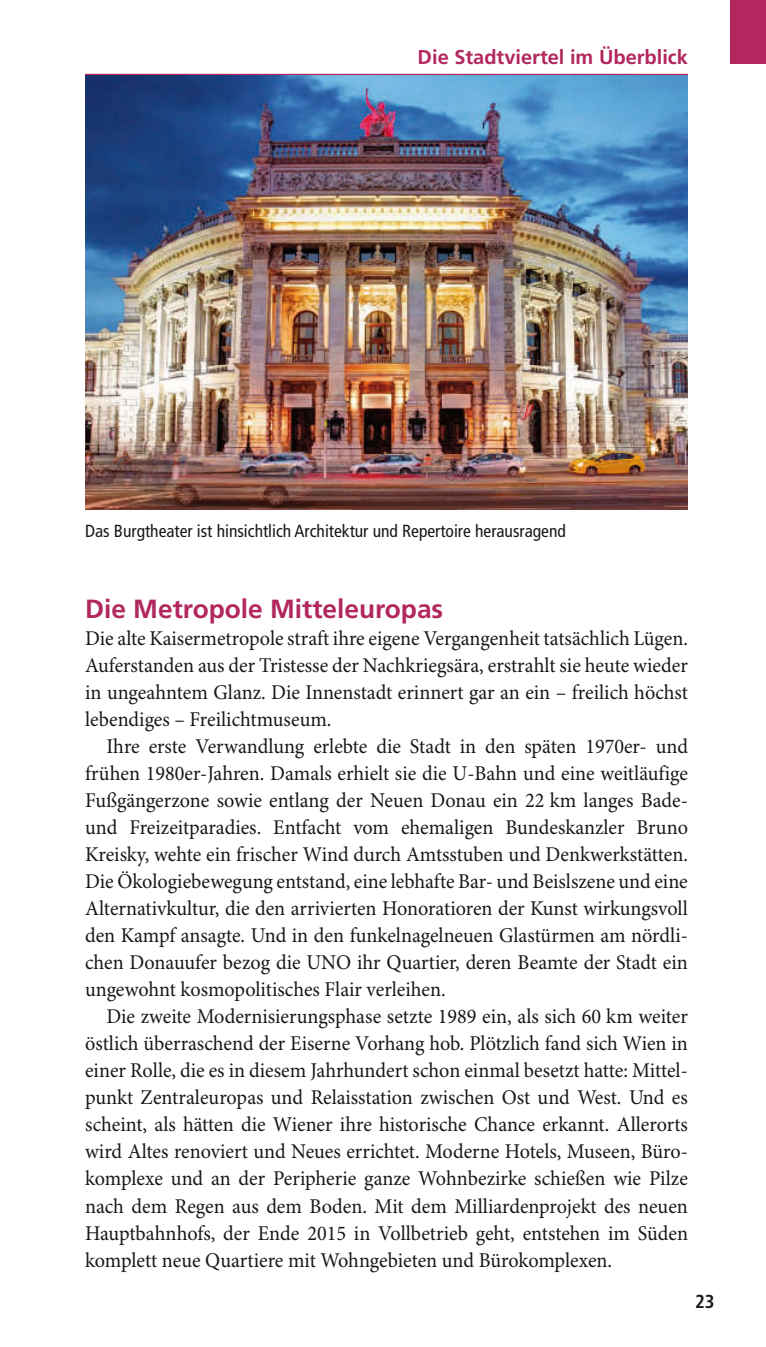
<style>
.page{position:relative;width:766px;height:1347px;background:#fff}
.page>*{position:absolute;margin:0;border:0;box-sizing:border-box;transform-origin:0 0}
.t1{font:700 26.25px "Frutiger LT Pro";color:#b2275d}
.t2{font:21px/27px "Minion Pro";color:#1a171c;text-align:justify;scale:.96 1}
.t3{font:700 20px "Frutiger LT Pro";color:#b2275d}
.t4{font:700 condensed 18.75px "Frutiger LT Pro";color:#1a171c}
.t5{font:condensed 17.5px "Frutiger LT Pro";color:#1a171c}
</style>
<div class="page">
<div style="left:730px;top:0;width:35px;height:64px;background:#b2275d"></div>
<img style="left:85px;top:75px;width:602px;height:434px">
<hr style="left:85px;top:74px;width:602px;height:1px;background:#b2275d">
<p class="t3" style="left:417px;top:45px;width:272px">Die Stadtviertel im Überblick</p>
<p class="t5" style="left:85px;top:520px;width:482px">Das Burgtheater ist hinsichtlich Architektur und Repertoire herausragend</p>
<p class="t1" style="left:85px;top:593px;width:359px">Die Metropole Mitteleuropas</p>
<p class="t2" style="left:85px;top:625px;width:629px">Die alte Kaisermetropole straft ihre eigene Vergangenheit tatsächlich Lügen.<br>Auferstanden aus der Tristesse der Nachkriegsära, erstrahlt sie heute wieder in ungeahntem Glanz. Die Innenstadt erinnert gar an ein – freilich höchst lebendiges – Freilichtmuseum.</p>
<p class="t2" style="left:85px;top:733px;width:629px;text-indent:21px">Ihre erste Verwandlung erlebte die Stadt in den späten 1970er- und frühen 1980er-Jahren. Damals erhielt sie die U-Bahn und eine weitläufige Fußgängerzone sowie entlang der Neuen Donau ein 22 km langes Bade&shy;und Freizeitparadies. Entfacht vom ehemaligen Bundeskanzler Bruno Kreisky, wehte ein frischer Wind durch Amtsstuben und Denkwerkstätten.<br>Die Ökologiebewegung entstand, eine lebhafte Bar- und Beislszene und eine Alternativkultur, die den arrivierten Honoratioren der Kunst wirkungsvoll den Kampf ansagte. Und in den funkelnagelneuen Glastürmen am nördli&shy;chen Donauufer bezog die UNO ihr Quartier, deren Beamte der Stadt ein ungewohnt kosmopolitisches Flair verleihen.</p>
<p class="t2" style="left:85px;top:1004px;width:629px;text-indent:21px">Die zweite Modernisierungsphase setzte 1989 ein, als sich 60 km weiter östlich überraschend der Eiserne Vorhang hob. Plötzlich fand sich Wien in einer Rolle, die es in diesem Jahrhundert schon einmal besetzt hatte: Mittel&shy;punkt Zentraleuropas und Relaisstation zwischen Ost und West. Und es scheint, als hätten die Wiener ihre historische Chance erkannt. Allerorts wird Altes renoviert und Neues errichtet. Moderne Hotels, Museen, Büro&shy;komplexe und an der Peripherie ganze Wohnbezirke schießen wie Pilze nach dem Regen aus dem Boden. Mit dem Milliardenprojekt des neuen Hauptbahnhofs, der Ende 2015 in Vollbetrieb geht, entstehen im Süden komplett neue Quartiere mit Wohngebieten und Bürokomplexen.</p>
<p class="t4" style="left:694px;top:1290px;width:21px">23</p>
</div>
